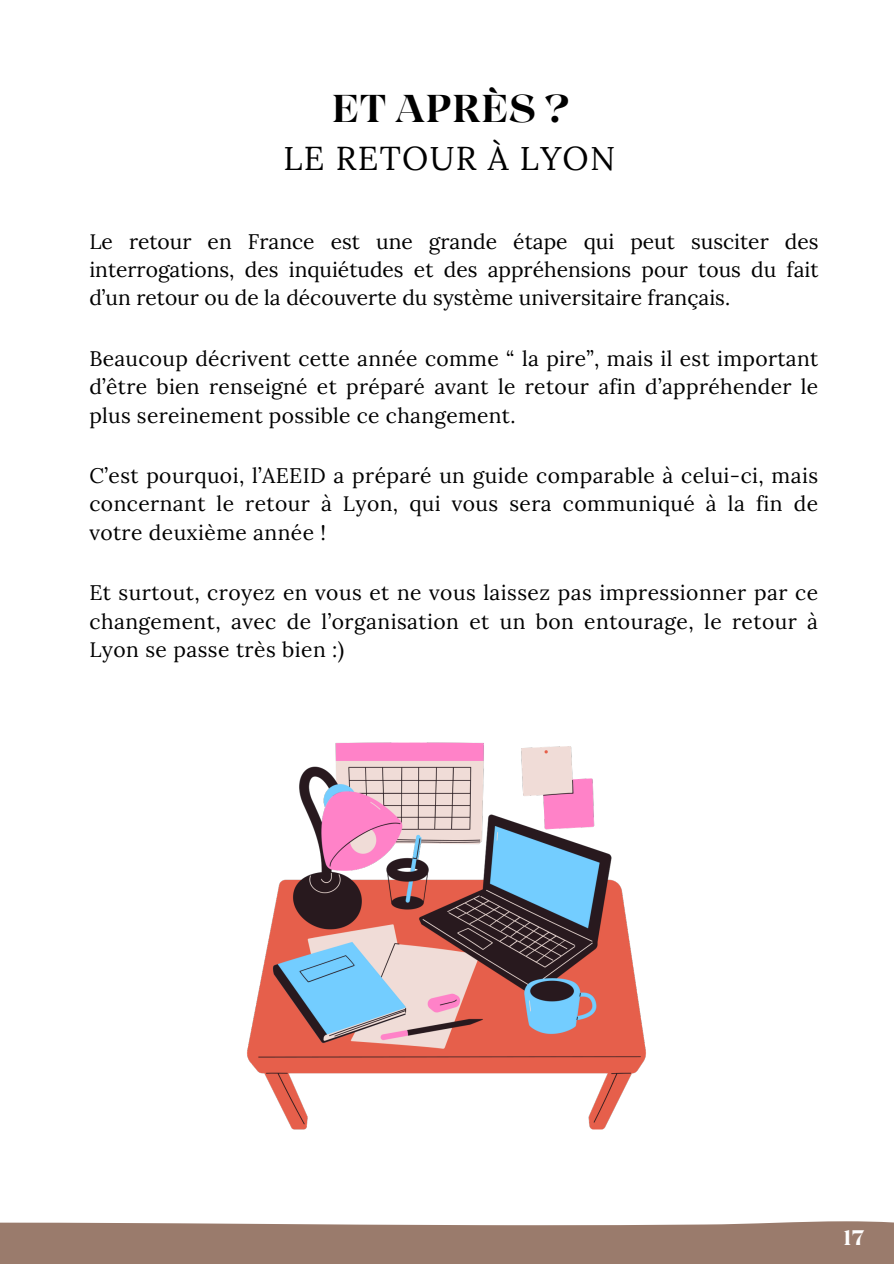
<style>
.page{position:relative;width:894px;height:1264px;background:#fff}
.page>*{position:absolute;margin:0;border:0;box-sizing:border-box;transform-origin:0 0}
.t1{font:38.55px "Grand Cru Bold M";color:#000}
.t2{font:33px "Lora";letter-spacing:.04em;color:#000}
.t3{font:21px/28.2px "Lora";letter-spacing:.015em;color:#000;text-align:justify}
.t4{font:21px "Grand Cru Bold M";color:#fefefe}
</style>
<div class="page">
<svg style="left:0;top:1221px;width:893px;height:42px;background:#a08375"></svg>
<img style="left:247px;top:742px;width:399px;height:388px">
<p class="t1" style="left:331px;top:83px;width:239px">ET APRÈS ?</p>
<p class="t2" style="left:283px;top:137px;width:333px">LE RETOUR À LYON</p>
<h1 class="t3" style="left:89px;top:227px;width:730px">Le retour en France est une grande étape qui peut susciter des interrogations, des inquiétudes et des appréhensions pour tous du fait d’un retour ou de la découverte du système universitaire français.</h1>
<p class="t3" style="left:89px;top:344px;width:730px">Beaucoup décrivent cette année comme “ la pire”, mais il est important d’être bien renseigné et préparé avant le retour afin d’appréhender le plus sereinement possible ce changement.</p>
<p class="t3" style="left:89px;top:461px;width:730px">C’est pourquoi, l’AEEID a préparé un guide comparable à celui-ci, mais concernant le retour à Lyon, qui vous sera communiqué à la fin de votre deuxième année !</p>
<p class="t3" style="left:89px;top:578px;width:730px">Et surtout, croyez en vous et ne vous laissez pas impressionner par ce changement, avec de l’organisation et un bon entourage, le retour à Lyon se passe très bien :)</p>
<p class="t4" style="left:843px;top:1223px;width:22px">17</p>
</div>
